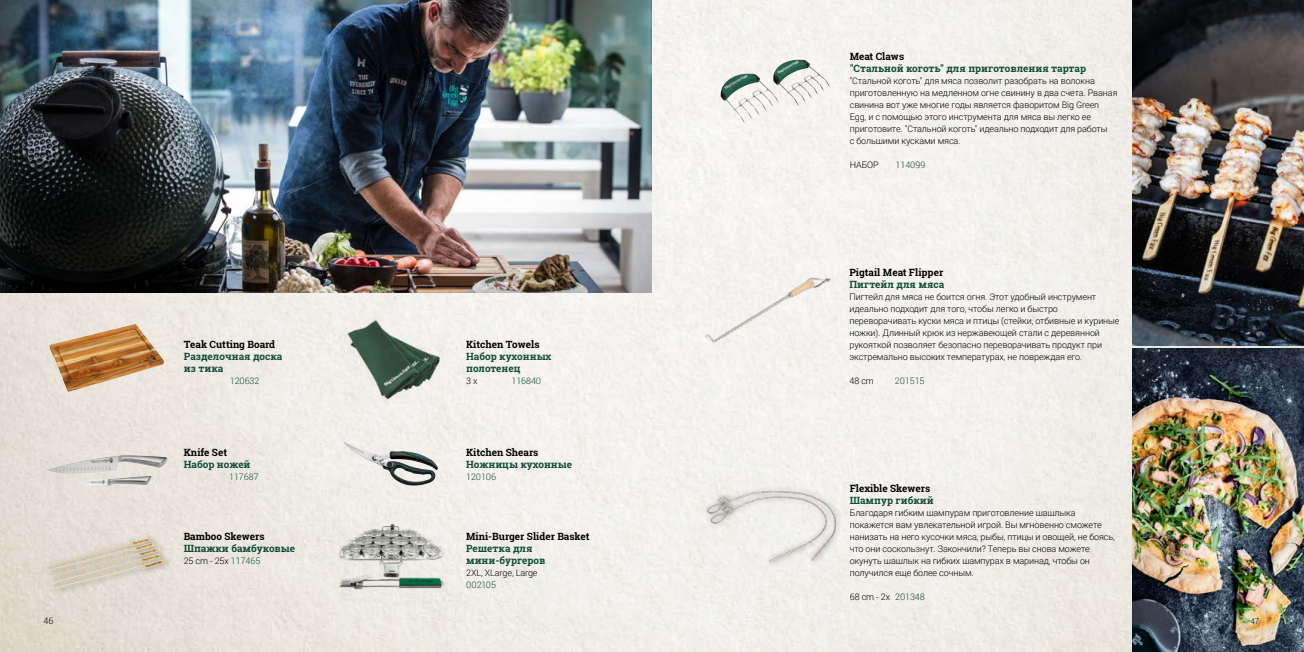
<style>
.page{position:relative;width:1304px;height:652px;background:#fff}
.page>*{position:absolute;margin:0;border:0;box-sizing:border-box;transform-origin:0 0}
.t1{font:700 10px/12px "Roboto Slab";color:#104c39}
.t2{font:700 10px "Roboto Slab";color:#000}
.t3{font:300 9px/12px "Roboto";letter-spacing:-.01em;color:#000}
.t4{font:300 9px "Roboto";letter-spacing:-.01em;color:#104c39}
.t5{font:300 8px "Roboto";color:#000}
.s1{color:#104c39}
</style>
<div class="page">
<img style="left:0;top:0;width:1304px;height:652px">
<img style="left:1132px;top:0;width:172px;height:345px">
<img style="left:1132px;top:349px;width:172px;height:303px">
<img style="left:0;top:0;width:652px;height:292px">
<img style="left:343px;top:441px;width:95px;height:45px">
<div style="left:40px;top:533px;width:132px;height:63px;background:#e3dfd4"></div>
<img style="left:45px;top:538px;width:121px;height:51px">
<img style="left:46px;top:455px;width:122px;height:31px">
<img style="left:49px;top:324px;width:115px;height:68px">
<img style="left:344px;top:317px;width:100px;height:86px">
<img style="left:773px;top:59px;width:57px;height:48px">
<div style="left:688px;top:266px;width:159px;height:88px;background:#f6f2ef"></div>
<div style="left:702px;top:485px;width:141px;height:83px;background:#f4f1ec"></div>
<img style="left:702px;top:480px;width:136px;height:90px">
<img style="left:334px;top:516px;width:115px;height:88px">
<p class="t2" style="left:850px;top:50px;width:56px">Meat Claws</p>
<p class="t1" style="left:850px;top:62px;width:238px">"Стальной коготь" для приготовления тартар</p>
<p class="t3" style="left:850px;top:75px;width:269px">"Стальной коготь" для мяса позволит разобрать на волокна приготовленную на медленном огне свинину в два счета. Рваная свинина вот уже многие годы является фаворитом Big Green Egg, и с помощью этого инструмента для мяса вы легко ее приготовите. "Стальной коготь" идеально подходит для работы<br>с большими кусками мяса.</p>
<p class="t3" style="left:850px;top:158px;width:30px">НАБОР</p>
<p class="t4" style="left:896px;top:159px;width:31px">114099</p>
<p class="t2" style="left:184px;top:338px;width:93px">Teak Cutting Board</p>
<p class="t1" style="left:184px;top:350px;width:100px">Разделочная доска из тика</p>
<p class="t4" style="left:230px;top:375px;width:31px">120632</p>
<p class="t2" style="left:466px;top:338px;width:75px">Kitchen Towels</p>
<p class="t1" style="left:466px;top:350px;width:87px">Набор кухонных полотенец</p>
<p class="t3" style="left:466px;top:375px;width:13px">3 x</p>
<p class="t4" style="left:511px;top:375px;width:31px">116840</p>
<p class="t2" style="left:849px;top:266px;width:95px">Pigtail Meat Flipper</p>
<p class="t1" style="left:849px;top:278px;width:96px">Пигтейл для мяса</p>
<p class="t3" style="left:849px;top:291px;width:272px">Пигтейл для мяса не боится огня. Этот удобный инструмент идеально подходит для того, чтобы легко и быстро переворачивать куски мяса и птицы (стейки, отбивные и куриные ножки). Длинный крюк из нержавеющей стали с деревянной рукояткой позволяет безопасно переворачивать продукт при экстремально высоких температурах, не повреждая его.</p>
<p class="t3" style="left:849px;top:374px;width:26px">48 cm</p>
<p class="t4" style="left:895px;top:375px;width:31px">201515</p>
<p class="t2" style="left:184px;top:446px;width:45px">Knife Set</p>
<p class="t1" style="left:184px;top:458px;width:68px">Набор ножей</p>
<p class="t4" style="left:229px;top:471px;width:31px">117687</p>
<p class="t2" style="left:466px;top:446px;width:74px">Kitchen Shears</p>
<p class="t1" style="left:466px;top:458px;width:108px">Ножницы кухонные</p>
<p class="t4" style="left:466px;top:471px;width:31px">120106</p>
<p class="t2" style="left:184px;top:530px;width:82px">Bamboo Skewers</p>
<p class="t1" style="left:184px;top:542px;width:113px">Шпажки бамбуковые</p>
<p class="t3" style="left:184px;top:555px;width:78px">25 cm - 25x <span class="s1">117465</span></p>
<p class="t2" style="left:466px;top:530px;width:125px">Mini-Burger Slider Basket</p>
<p class="t1" style="left:466px;top:542px;width:81px">Решетка для мини-бургеров</p>
<p class="t3" style="left:466px;top:567px;width:73px">2XL, XLarge, Large</p>
<p class="t4" style="left:466px;top:579px;width:31px">002105</p>
<p class="t2" style="left:850px;top:482px;width:82px">Flexible Skewers</p>
<p class="t1" style="left:850px;top:494px;width:85px">Шампур гибкий</p>
<p class="t3" style="left:850px;top:507px;width:267px">Благодаря гибким шампурам приготовление шашлыка покажется вам увлекательной игрой. Вы мгновенно сможете нанизать на него кусочки мяса, рыбы, птицы и овощей, не боясь, что они соскользнут. Закончили? Теперь вы снова можете окунуть шашлык на гибких шампурах в маринад, чтобы он получился еще более сочным.</p>
<p class="t3" style="left:850px;top:590px;width:77px">68 cm - 2x <span class="s1">201348</span></p>
<p class="t3" style="left:44px;top:615px;width:11px">46</p>
<p class="t5" style="left:1250px;top:616px;width:10px">47</p>
</div>
